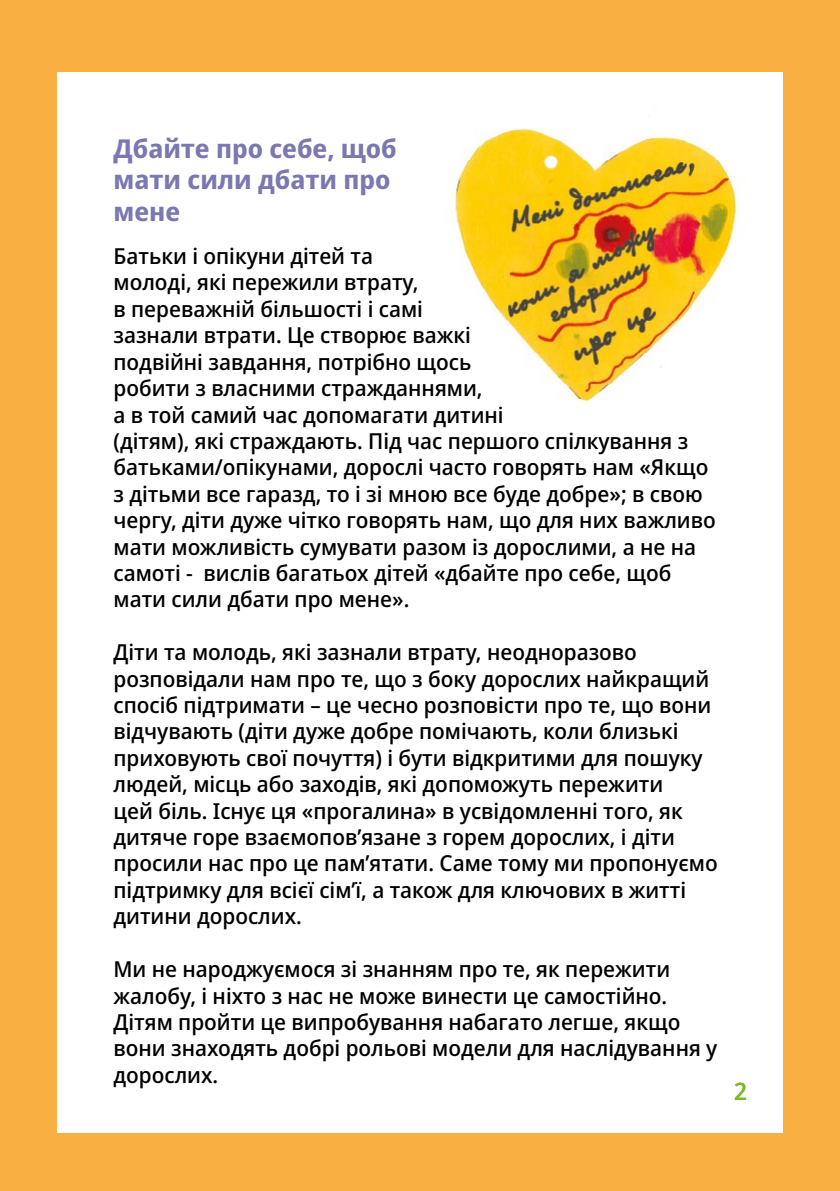
<style>
.page{position:relative;width:840px;height:1191px;background:#fff}
.page>*{position:absolute;margin:0;border:0;box-sizing:border-box;transform-origin:0 0}
.t1{font:700 26px/31.2px "Noto Sans Display";color:#7b78b1}
.t2{font:500 24px "Noto Sans Display";color:#7ab929}
.t3{font:500 22px/26.4px "Noto Sans Display";color:#000}
</style>
<div class="page">
<div style="left:0;top:0;width:839px;height:1191px;background:#f9af42"></div>
<div style="left:57px;top:72px;width:725px;height:1060px;background:#fff"></div>
<img style="left:454px;top:128px;width:283px;height:274px">
<p class="t1" style="left:113px;top:134px;width:285px">Дбайте про себе, щоб мати сили дбати про мене</p>
<p class="t3" style="left:113px;top:243px;width:603px">Батьки і опікуни дітей та<br>молоді, які пережили втрату,<br>в переважній більшості і самі<br>зазнали втрати. Це створює важкі<br>подвійні завдання, потрібно щось<br>робити з власними стражданнями,<br>а в той самий час допомагати дитині<br>(дітям), які страждають. Під час першого спілкування з батьками/опікунами, дорослі часто говорять нам «Якщо з дітьми все гаразд, то і зі мною все буде добре»; в свою чергу, діти дуже чітко говорять нам, що для них важливо мати можливість сумувати разом із дорослими, а не на самоті - вислів багатьох дітей «дбайте про себе, щоб мати сили дбати про мене».</p>
<p class="t3" style="left:113px;top:639px;width:605px">Діти та молодь, які зазнали втрату, неодноразово розповідали нам про те, що з боку дорослих найкращий спосіб підтримати – це чесно розповісти про те, що вони відчувають (діти дуже добре помічають, коли близькі приховують свої почуття) і бути відкритими для пошуку людей, місць або заходів, які допоможуть пережити<br>цей біль. Існує ця «прогалина» в усвідомленні того, як дитяче горе взаємопов’язане з горем дорослих, і діти просили нас про це пам’ятати. Саме тому ми пропонуємо підтримку для всієї сім’ї, а також для ключових в житті дитини дорослих.</p>
<p class="t3" style="left:113px;top:956px;width:605px">Ми не народжуємося зі знанням про те, як пережити жалобу, і ніхто з нас не може винести це самостійно.<br>Дітям пройти це випробування набагато легше, якщо вони знаходять добрі рольові модели для наслідування у дорослих.</p>
<p class="t2" style="left:733px;top:1074px;width:14px">2</p>
</div>
